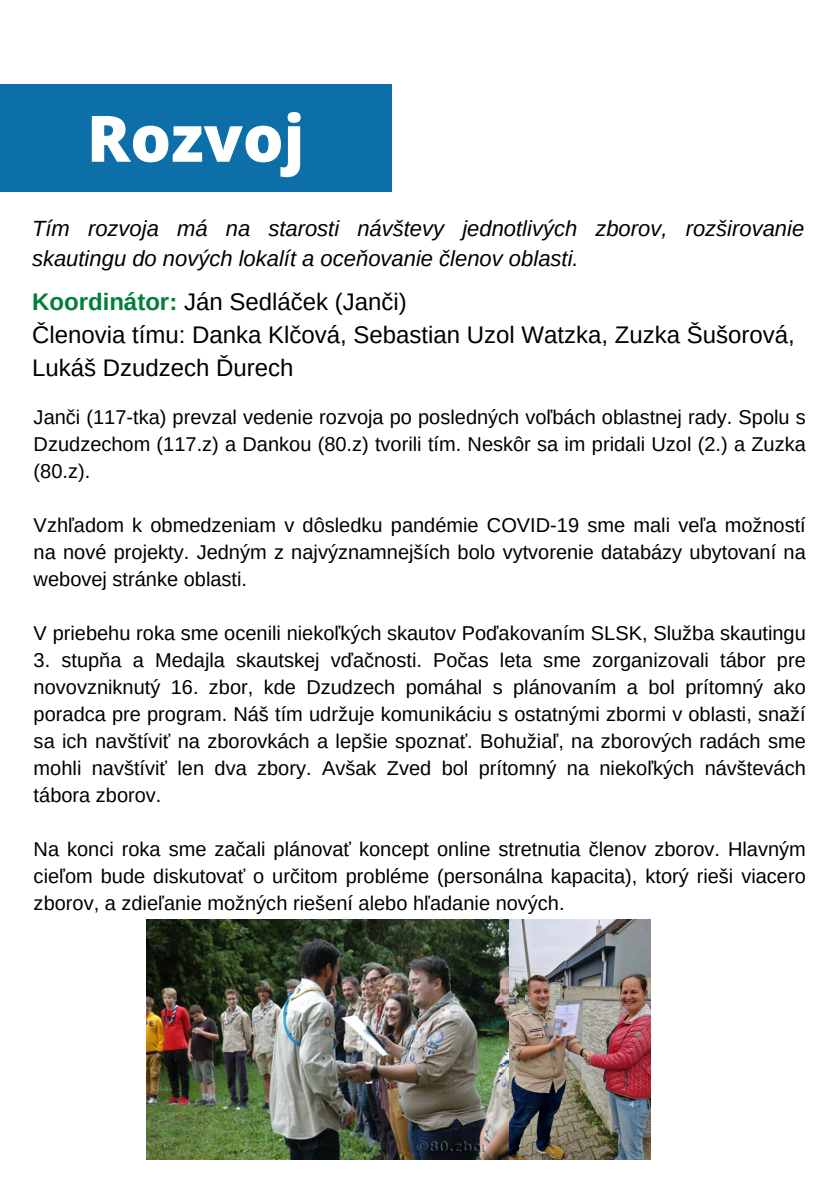
<style>
.page{position:relative;width:839px;height:1191px;background:#fff}
.page>*{position:absolute;margin:0;border:0;box-sizing:border-box;transform-origin:0 0}
.t1{font:800 64.2px "Open Sans";color:#fff}
.t2{font:24px/33px "Arimo";color:#000}
.t3{font:italic 22px/30px "Arimo";color:#000}
.t4{font:20px/27px "Arimo";color:#000;text-align:justify}
.s1{font-weight:700;color:#008037}
</style>
<div class="page">
<div style="left:0;top:84px;width:391px;height:108px;background:#0c6fa8"></div>
<img style="left:147px;top:920px;width:503px;height:240px">
<p class="t1" style="left:87px;top:93px;width:219px">Rozvoj</p>
<p class="t3" style="left:32px;top:213px;width:773px">Tím rozvoja má na starosti návštevy jednotlivých zborov, rozširovanie skautingu do nových lokalít a oceňovanie členov oblasti.</p>
<p class="t2" style="left:32px;top:285px;width:376px"><span class="s1">Koordinátor:</span> Ján Sedláček (Janči)</p>
<p class="t2" style="left:32px;top:318px;width:764px">Členovia tímu: Danka Klčová, Sebastian Uzol Watzka, Zuzka Šušorová,<br>Lukáš Dzudzech Ďurech</p>
<p class="t4" style="left:34px;top:403px;width:773px">Janči (117-tka) prevzal vedenie rozvoja po posledných voľbách oblastnej rady. Spolu s Dzudzechom (117.z) a Dankou (80.z) tvorili tím. Neskôr sa im pridali Uzol (2.) a Zuzka (80.z).</p>
<p class="t4" style="left:34px;top:511px;width:773px">Vzhľadom k obmedzeniam v dôsledku pandémie COVID-19 sme mali veľa možností na nové projekty. Jedným z najvýznamnejších bolo vytvorenie databázy ubytovaní na webovej stránke oblasti.</p>
<p class="t4" style="left:34px;top:619px;width:773px">V priebehu roka sme ocenili niekoľkých skautov Poďakovaním SLSK, Služba skautingu</p>
<p class="t4" style="left:34px;top:646px;width:773px">3. stupňa a Medajla skautskej vďačnosti. Počas leta sme zorganizovali tábor pre novovzniknutý 16. zbor, kde Dzudzech pomáhal s plánovaním a bol prítomný ako poradca pre program. Náš tím udržuje komunikáciu s ostatnými zbormi v oblasti, snaží sa ich navštíviť na zborovkách a lepšie spoznať. Bohužiaľ, na zborových radách sme mohli navštíviť len dva zbory. Avšak Zved bol prítomný na niekoľkých návštevách tábora zborov.</p>
<p class="t4" style="left:34px;top:835px;width:773px">Na konci roka sme začali plánovať koncept online stretnutia členov zborov. Hlavným cieľom bude diskutovať o určitom probléme (personálna kapacita), ktorý rieši viacero zborov, a zdieľanie možných riešení alebo hľadanie nových.</p>
</div>
